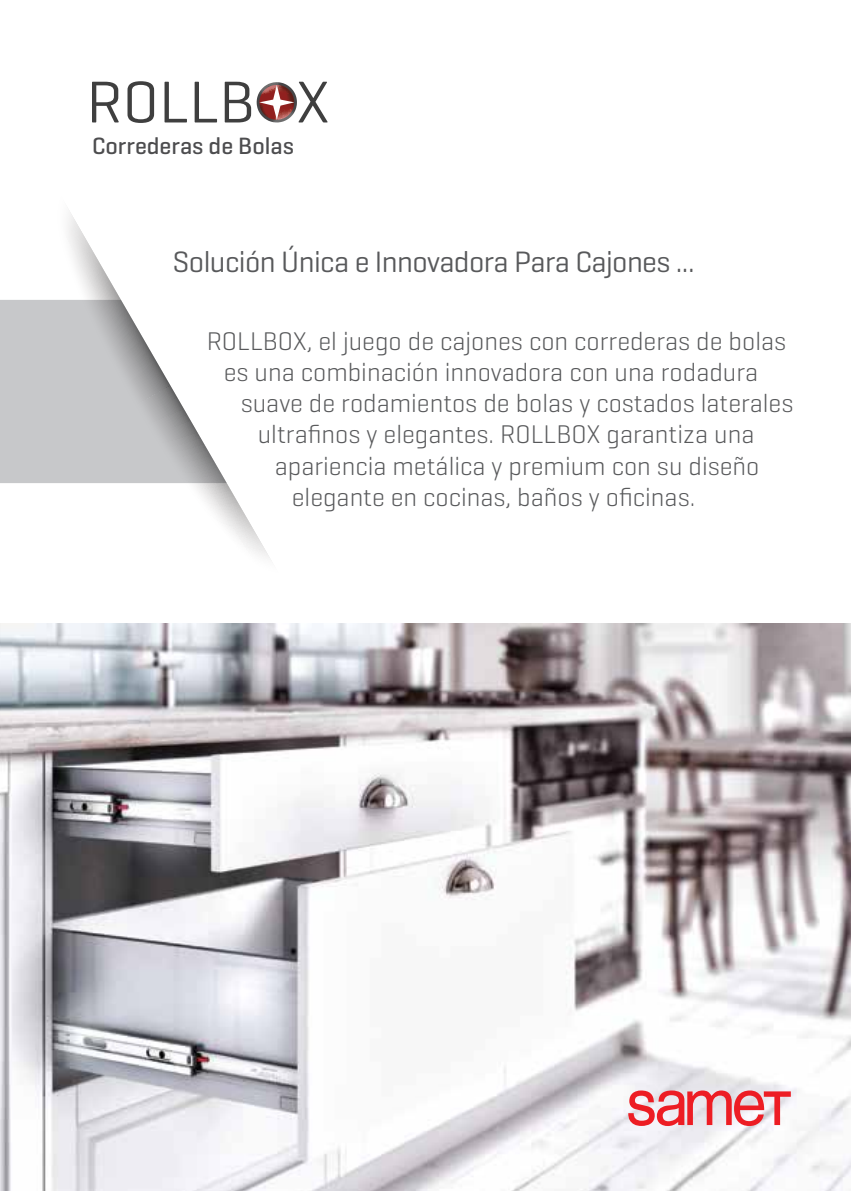
<style>
.page{position:relative;width:851px;height:1191px;background:#fff}
.page>*{position:absolute;margin:0;border:0;box-sizing:border-box;transform-origin:0 0}
.t1{font:30px "Geogrotesque";letter-spacing:-.02em;color:#58595b}
.t2{font:300 26px/31.2px "Geogrotesque";color:#58595b}
.t3{font:500 24px "Geogrotesque";color:#4d4d4f}
</style>
<div class="page">
<img style="left:0;top:624px;width:851px;height:567px">
<div style="left:0;top:300px;width:58px;height:183px;background:#c7c8ca"></div>
<svg style="left:58px;top:212px;width:212px;height:346px"></svg>
<svg style="left:628px;top:1090px;width:163px;height:36px"></svg>
<svg style="left:92px;top:82px;width:27px;height:40px"></svg>
<svg style="left:127px;top:81px;width:27px;height:42px"></svg>
<svg style="left:164px;top:82px;width:23px;height:40px"></svg>
<svg style="left:195px;top:82px;width:22px;height:40px"></svg>
<svg style="left:225px;top:82px;width:26px;height:40px"></svg>
<svg style="left:257px;top:82px;width:71px;height:41px"></svg>
<p class="t3" style="left:92px;top:131px;width:203px">Correderas de Bolas</p>
<p class="t1" style="left:173px;top:243px;width:523px">Solución Única e Innovadora Para Cajones ...</p>
<p class="t2" style="left:207px;top:324px;width:581px;text-align:center">ROLLBOX, el juego de cajones con correderas de bolas es una combinación innovadora con una rodadura</p>
<p class="t2" style="left:258px;top:387px;width:537px;text-indent:-17px">suave de rodamientos de bolas y costados laterales ultrafinos y elegantes. ROLLBOX garantiza una</p>
<p class="t2" style="left:292px;top:449px;width:469px;text-indent:-17px">apariencia metálica y premium con su diseño elegante en cocinas, baños y oficinas.</p>
</div>
